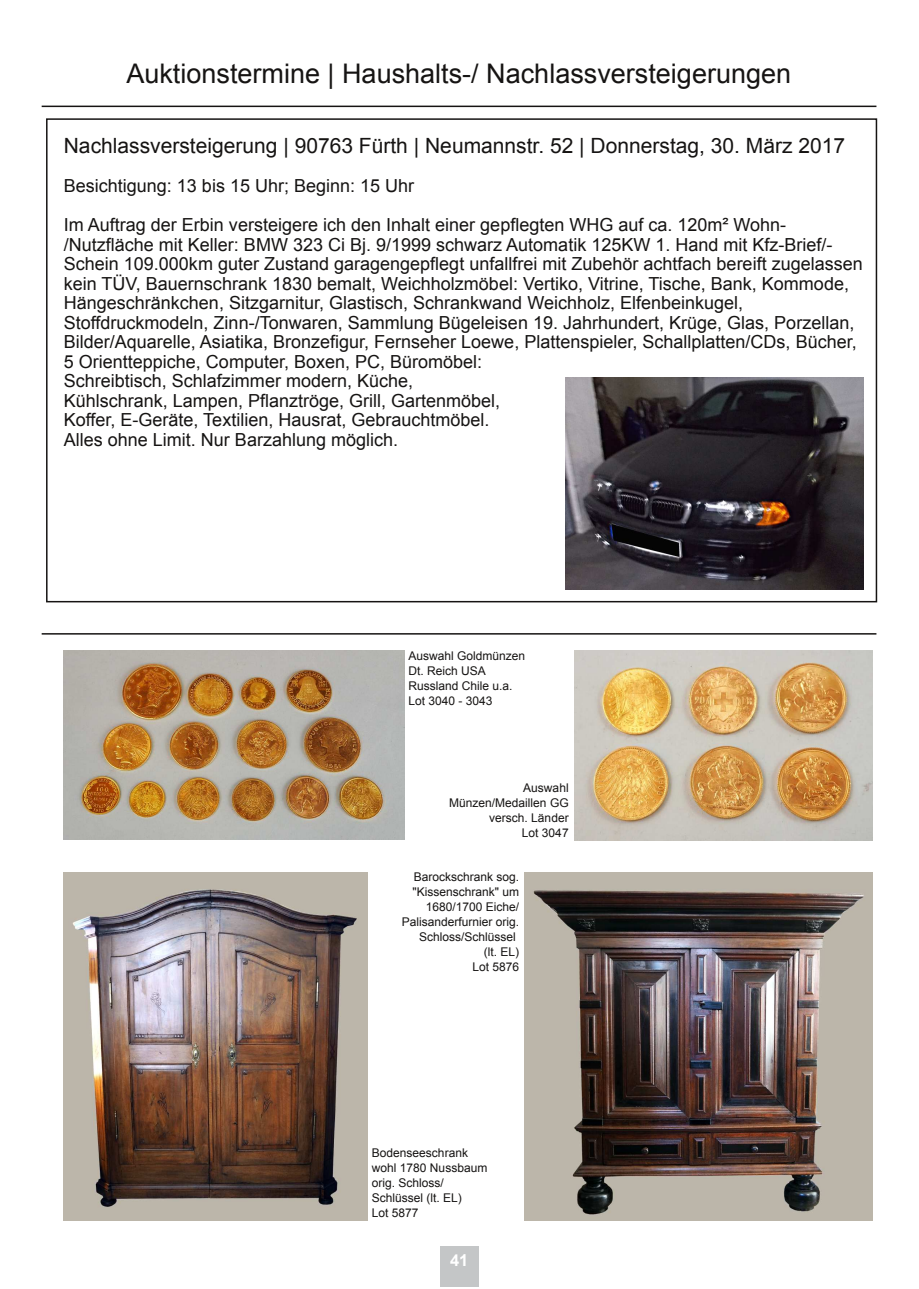
<style>
.page{position:relative;width:919px;height:1289px;background:#fff}
.page>*{position:absolute;margin:0;border:0;box-sizing:border-box;transform-origin:0 0}
.t1{font:27px "Arial";color:#161413}
.t2{font:21px "Arial";color:#161413}
.t3{font:18px/19.5px "Arial";color:#161413}
.t4{font:700 16.5px "Arial";color:#fff}
.t5{font:12px/15px "Arial";color:#161413}
</style>
<div class="page">
<div style="left:440px;top:1246px;width:38px;height:41px;background:#c4c6c7"></div>
<hr style="left:42px;top:106px;width:834px;height:1px;background:#161413">
<img style="left:566px;top:377px;width:297px;height:212px">
<hr style="left:42px;top:633px;width:834px;height:1px;background:#161413">
<img style="left:64px;top:651px;width:340px;height:189px">
<img style="left:574px;top:651px;width:298px;height:189px">
<img style="left:64px;top:872px;width:303px;height:348px">
<img style="left:524px;top:872px;width:348px;height:348px">
<h1 class="t1" style="left:126px;top:64px;width:666px">Auktionstermine | Haushalts-/ Nachlassversteigerungen</h1>
<p class="t2" style="left:64px;top:138px;width:782px">Nachlassversteigerung | 90763 Fürth | Neumannstr. 52 | Donnerstag, 30. März 2017</p>
<p class="t3" style="left:64px;top:168px;width:724px;line-height:39px">Besichtigung: 13 bis 15 Uhr; Beginn: 15 Uhr<br>Im Auftrag der Erbin versteigere ich den Inhalt einer gepflegten WHG auf ca. 120m² Wohn-</p>
<p class="t3" style="left:64px;top:236px;width:800px">/Nutzfläche mit Keller: BMW 323 Ci Bj. 9/1999 schwarz Automatik 125KW 1. Hand mit Kfz-Brief/- Schein 109.000km guter Zustand garagengepflegt unfallfrei mit Zubehör achtfach bereift zugelassen kein TÜV, Bauernschrank 1830 bemalt, Weichholzmöbel: Vertiko, Vitrine, Tische, Bank, Kommode, Hängeschränkchen, Sitzgarnitur, Glastisch, Schrankwand Weichholz, Elfenbeinkugel, Stoffdruckmodeln, Zinn-/Tonwaren, Sammlung Bügeleisen 19. Jahrhundert, Krüge, Glas, Porzellan, Bilder/Aquarelle, Asiatika, Bronzefigur, Fernseher Loewe, Plattenspieler, Schallplatten/CDs, Bücher, 5 Orientteppiche, Computer, Boxen, PC, Büromöbel:<br>Schreibtisch, Schlafzimmer modern, Küche,<br>Kühlschrank, Lampen, Pflanztröge, Grill, Gartenmöbel,<br>Koffer, E-Geräte, Textilien, Hausrat, Gebrauchtmöbel.<br>Alles ohne Limit. Nur Barzahlung möglich.</p>
<p class="t5" style="left:408px;top:649px;width:118px">Auswahl Goldmünzen<br>Dt. Reich USA<br>Russland Chile u.a.<br>Lot 3040 - 3043</p>
<p class="t5" style="left:449px;top:781px;width:121px;text-align:right">Auswahl<br>Münzen/Medaillen GG versch. Länder<br>Lot 3047</p>
<p class="t5" style="left:401px;top:870px;width:119px;text-align:right">Barockschrank sog. "Kissenschrank" um<br>1680/1700 Eiche/<br>Palisanderfurnier orig.<br>Schloss/Schlüssel<br>(lt. EL)<br>Lot 5876</p>
<p class="t5" style="left:372px;top:1146px;width:117px">Bodenseeschrank wohl 1780 Nussbaum orig. Schloss/<br>Schlüssel (lt. EL)<br>Lot 5877</p>
<p class="t4" style="left:450px;top:1253px;width:20px">41</p>
</div>
